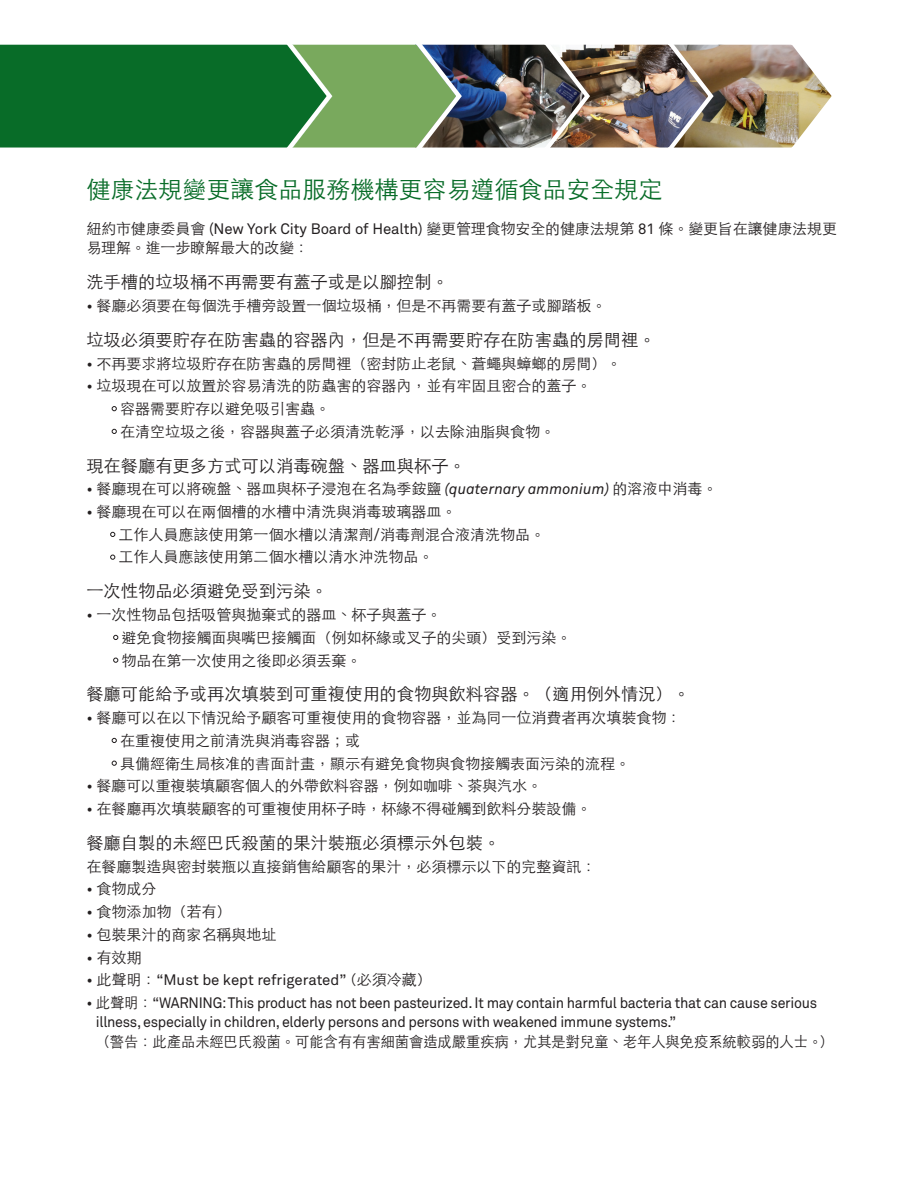
<style>
.page{position:relative;width:918px;height:1188px;background:#fff}
.page>*{position:absolute;margin:0;border:0;box-sizing:border-box;transform-origin:0 0}
.t1{font:300 24px "ST Heiti TC";color:#086c28}
.t2{font:300 17.25px "ST Heiti TC";color:#231f20}
.t3{font:300 15px/19.5px "ST Heiti TC";color:#231f20}
.t4{font:15px/19.5px "Akkurat";letter-spacing:-.02em;color:#231f20;scale:.95 1}
.t5{font:15px "Akkurat";letter-spacing:-.02em;color:#231f20}
.s1{font-family:"Akkurat";font-weight:400}
.s2{font-family:"Akkurat";font-weight:400;font-style:italic}
.s3{font-family:"ST Heiti TC";font-weight:300}
</style>
<div class="page">
<svg style="left:112px;top:406px;width:5px;height:5px"></svg>
<svg style="left:112px;top:429px;width:5px;height:5px"></svg>
<svg style="left:110px;top:532px;width:5px;height:5px"></svg>
<svg style="left:110px;top:555px;width:5px;height:4px"></svg>
<svg style="left:113px;top:635px;width:5px;height:5px"></svg>
<svg style="left:113px;top:658px;width:5px;height:5px"></svg>
<svg style="left:112px;top:738px;width:5px;height:5px"></svg>
<svg style="left:112px;top:761px;width:5px;height:5px"></svg>
<img style="left:0;top:44px;width:832px;height:104px">
<p class="t1" style="left:86px;top:168px;width:578px">健康法規變更讓食品服務機構更容易遵循食品安全規定</p>
<p class="t3" style="left:86px;top:217px;width:752px">紐約市健康委員會 <span class="s1">(New York City Board of Health)</span> 變更管理食物安全的健康法規第 <span class="s1">81</span> 條。變更旨在讓健康法規更易理解。進一步瞭解最大的改變：</p>
<p class="t2" style="left:86px;top:267px;width:364px">洗手槽的垃圾桶不再需要有蓋子或是以腳控制。</p>
<p class="t3" style="left:86px;top:294px;width:521px"><span class="s1">•</span> 餐廳必須要在每個洗手槽旁設置一個垃圾桶，但是不再需要有蓋子或腳踏板。</p>
<p class="t2" style="left:86px;top:325px;width:571px">垃圾必須要貯存在防害蟲的容器內，但是不再需要貯存在防害蟲的房間裡。</p>
<p class="t3" style="left:86px;top:352px;width:536px"><span class="s1">•</span> 不再要求將垃圾貯存在防害蟲的房間裡（密封防止老鼠、蒼蠅與蟑螂的房間）。</p>
<p class="t3" style="left:86px;top:374px;width:506px"><span class="s1">•</span> 垃圾現在可以放置於容易清洗的防蟲害的容器內，並有牢固且密合的蓋子。</p>
<p class="t3" style="left:120px;top:397px;width:211px">容器需要貯存以避免吸引害蟲。</p>
<p class="t3" style="left:120px;top:420px;width:436px">在清空垃圾之後，容器與蓋子必須清洗乾淨，以去除油脂與食物。</p>
<p class="t2" style="left:86px;top:450px;width:381px">現在餐廳有更多方式可以消毒碗盤、器皿與杯子。</p>
<p class="t3" style="left:86px;top:478px;width:633px"><span class="s1">•</span> 餐廳現在可以將碗盤、器皿與杯子浸泡在名為季銨鹽 <span class="s2">(quaternary ammonium)</span> 的溶液中消毒。</p>
<p class="t3" style="left:86px;top:500px;width:371px"><span class="s1">•</span> 餐廳現在可以在兩個槽的水槽中清洗與消毒玻璃器皿。</p>
<p class="t3" style="left:119px;top:523px;width:428px">工作人員應該使用第一個水槽以清潔劑/消毒劑混合液清洗物品。</p>
<p class="t3" style="left:119px;top:546px;width:316px">工作人員應該使用第二個水槽以清水沖洗物品。</p>
<p class="t2" style="left:86px;top:576px;width:243px">一次性物品必須避免受到污染。</p>
<p class="t3" style="left:86px;top:603px;width:356px"><span class="s1">•</span> 一次性物品包括吸管與拋棄式的器皿、杯子與蓋子。</p>
<p class="t3" style="left:122px;top:626px;width:451px">避免食物接觸面與嘴巴接觸面（例如杯緣或叉子的尖頭）受到污染。</p>
<p class="t3" style="left:122px;top:649px;width:241px">物品在第一次使用之後即必須丟棄。</p>
<p class="t2" style="left:86px;top:679px;width:605px">餐廳可能給予或再次填裝到可重複使用的食物與飲料容器。（適用例外情況）。</p>
<p class="t3" style="left:86px;top:706px;width:596px"><span class="s1">•</span> 餐廳可以在以下情況給予顧客可重複使用的食物容器，並為同一位消費者再次填裝食物：</p>
<p class="t3" style="left:120px;top:729px;width:241px">在重複使用之前清洗與消毒容器；或</p>
<p class="t3" style="left:120px;top:752px;width:511px">具備經衛生局核准的書面計畫，顯示有避免食物與食物接觸表面污染的流程。</p>
<p class="t3" style="left:86px;top:775px;width:457px"><span class="s1">•</span> 餐廳可以重複裝填顧客個人的外帶飲料容器，例如咖啡、茶與汽水。</p>
<p class="t3" style="left:86px;top:797px;width:506px"><span class="s1">•</span> 在餐廳再次填裝顧客的可重複使用杯子時，杯緣不得碰觸到飲料分裝設備。</p>
<p class="t2" style="left:86px;top:828px;width:416px">餐廳自製的未經巴氏殺菌的果汁裝瓶必須標示外包裝。</p>
<p class="t3" style="left:86px;top:855px;width:512px">在餐廳製造與密封裝瓶以直接銷售給顧客的果汁，必須標示以下的完整資訊：</p>
<p class="t3" style="left:86px;top:878px;width:71px"><span class="s1">•</span> 食物成分</p>
<p class="t3" style="left:86px;top:900px;width:146px"><span class="s1">•</span> 食物添加物（若有）</p>
<p class="t3" style="left:86px;top:923px;width:191px"><span class="s1">•</span> 包裝果汁的商家名稱與地址</p>
<p class="t3" style="left:86px;top:946px;width:56px"><span class="s1">•</span> 有效期</p>
<p class="t5" style="left:86px;top:971px;width:347px">• <span class="s3">此聲明：</span>“Must be kept refrigerated”<span class="s3">（必須冷藏）</span></p>
<p class="t4" style="left:96px;top:993px;width:778px;text-indent:-9px">• <span class="s3">此聲明：</span>“WARNING: This product has not been pasteurized. It may contain harmful bacteria that can cause serious illness, especially in children, elderly persons and persons with weakened immune systems.”<br><span class="s3">（警告：此產品未經巴氏殺菌。可能含有有害細菌會造成嚴重疾病，尤其是對兒童、老年人與免疫系統較弱的人士。）</span></p>
</div>
